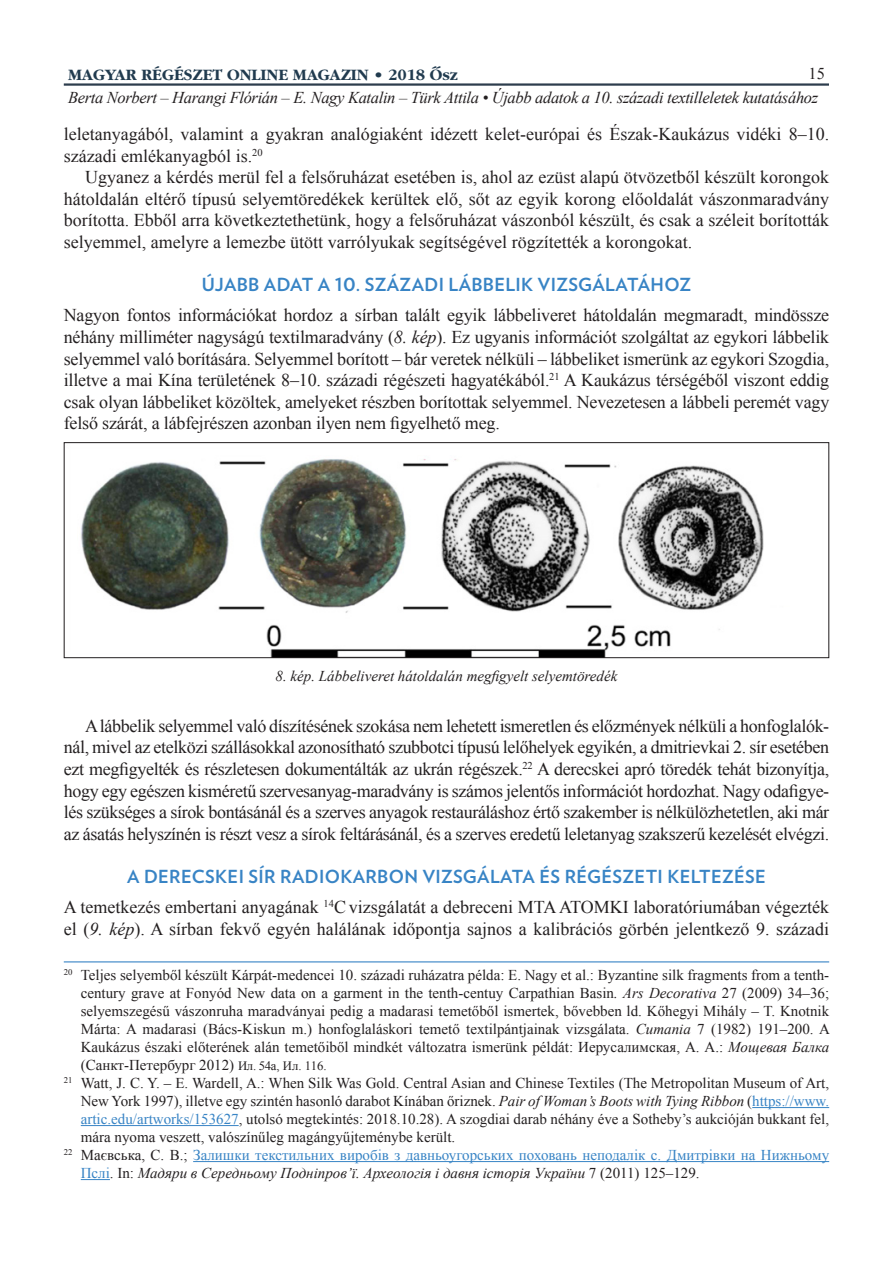
<style>
.page{position:relative;width:893px;height:1263px;background:#fff}
.page>*{position:absolute;margin:0;border:0;box-sizing:border-box;transform-origin:0 0}
.cikk_szoveg_print{font:18px/21.6px "Times New Roman";color:#231f20;text-align:justify}
.alcim{font:700 18px "Verlag";letter-spacing:.02em;color:#3884c5}
.t1{font:italic 16.5px "Times New Roman";letter-spacing:-.02em;color:#231f20}
.t2{font:16.5px "Garamond H Bold";color:#213b4f}
.t3{font:16.5px "Times New Roman";color:#231f20}
.labjegyzet{font:15px/18px "Times New Roman";color:#231f20;text-align:justify}
.labjegyzet-2{font:15px/18px "Times New Roman";color:#3884c5}
.kepala{font:italic 15px "Times New Roman";color:#231f20}
.s1{font-style:italic}
.s2{font-size:12.75px}
.s3{color:#3884c5}
.s4{color:#231f20}
.s5{font-style:italic;color:#231f20}
</style>
<div class="page">
<hr style="left:64px;top:83px;width:765px;height:3px;background:#2d3d4d">
<hr style="left:64px;top:961px;width:765px;height:1px;background:#3884c5">
<hr style="left:752px;top:1107px;width:77px;height:1px;background:#3884c5">
<hr style="left:81px;top:1125px;width:158px;height:1px;background:#3884c5">
<hr style="left:193px;top:1161px;width:636px;height:1px;background:#3884c5">
<svg style="left:81px;top:1179px;width:29px;height:1px"></svg>
<img style="left:81px;top:459px;width:683px;height:197px">
<div style="left:64px;top:442px;width:765px;height:216px;border:1px solid #231f20"></div>
<p class="t2" style="left:68px;top:66px;width:391px">MAGYAR RÉGÉSZET ONLINE MAGAZIN • 2018 Ôsz</p>
<p class="t1" style="left:68px;top:87px;width:752px">Berta Norbert ‒ Harangi Flórián ‒ E. Nagy Katalin ‒ Türk Attila • Újabb adatok a 10. századi textilleletek kutatásához</p>
<p class="t3" style="left:808px;top:62px;width:18px">15</p>
<p class="cikk_szoveg_print" style="left:64px;top:123px;width:767px">leletanyagából, valamint a gyakran analógiaként idézett kelet-európai és Észak-Kaukázus vidéki 8–10. századi emlékanyagból is.<sup>20</sup></p>
<p class="cikk_szoveg_print" style="left:64px;top:166px;width:767px;text-indent:21px">Ugyanez a kérdés merül fel a felsőruházat esetében is, ahol az ezüst alapú ötvözetből készült korongok hátoldalán eltérő típusú selyemtöredékek kerültek elő, sőt az egyik korong előoldalát vászonmaradvány borította. Ebből arra következtethetünk, hogy a felsőruházat vászonból készült, és csak a széleit borították selyemmel, amelyre a lemezbe ütött varrólyukak segítségével rögzítették a korongokat.</p>
<p class="alcim" style="left:202px;top:271px;width:491px">ÚJABB ADAT A 10. SZÁZADI LÁBBELIK VIZSGÁLATÁHOZ</p>
<p class="cikk_szoveg_print" style="left:64px;top:304px;width:767px">Nagyon fontos információkat hordoz a sírban talált egyik lábbeliveret hátoldalán megmaradt, mindössze néhány milliméter nagyságú textilmaradvány (<span class="s1">8. kép</span>). Ez ugyanis információt szolgáltat az egykori lábbelik selyemmel való borítására. Selyemmel borított ‒ bár veretek nélküli ‒ lábbeliket ismerünk az egykori Szogdia, illetve a mai Kína területének 8–10. századi régészeti hagyatékából.<sup>21</sup> A Kaukázus térségéből viszont eddig csak olyan lábbeliket közöltek, amelyeket részben borítottak selyemmel. Nevezetesen a lábbeli peremét vagy felső szárát, a lábfejrészen azonban ilyen nem figyelhető meg.</p>
<p class="kepala" style="left:276px;top:666px;width:343px">8. kép. Lábbeliveret hátoldalán megfigyelt selyemtöredék</p>
<p class="cikk_szoveg_print" style="left:64px;top:715px;width:767px;text-indent:21px">A lábbelik selyemmel való díszítésének szokása nem lehetett ismeretlen és előzmények nélküli a honfoglalók&shy;nál, mivel az etelközi szállásokkal azonosítható szubbotci típusú lelőhelyek egyikén, a dmitrievkai 2. sír esetében ezt megfigyelték és részletesen dokumentálták az ukrán régészek.<sup>22</sup> A derecskei apró töredék tehát bizonyítja, hogy egy egészen kisméretű szervesanyag-maradvány is számos jelentős információt hordozhat. Nagy odafigye&shy;lés szükséges a sírok bontásánál és a szerves anyagok restauráláshoz értő szakember is nélkülözhetetlen, aki már az ásatás helyszínén is részt vesz a sírok feltárásánál, és a szerves eredetű leletanyag szakszerű kezelését elvégzi.</p>
<p class="alcim" style="left:127px;top:862px;width:640px">A DERECSKEI SÍR RADIOKARBON VIZSGÁLATA ÉS RÉGÉSZETI KELTEZÉSE</p>
<p class="cikk_szoveg_print" style="left:64px;top:896px;width:767px">A temetkezés embertani anyagának <sup>14</sup>Cvizsgálatát a debreceni MTA ATOMKI laboratóriumában végezték el (<span class="s1">9. kép</span>). A sírban fekvő egyén halálának időpontja sajnos a kalibrációs görbén jelentkező 9. századi</p>
<p class="labjegyzet" style="left:81px;top:966px;width:751px;text-indent:-17px"><sup>20</sup> Teljes selyemből készült Kárpát-medencei 10. századi ruházatra példa: E. Nagy et al.: Byzantine silk fragments from a tenth&shy;century grave at Fonyód New data on a garment in the tenth-centuy Carpathian Basin<span class="s1">. Ars Decorativa</span> 27 (2009) 34–36; selyemszegésű vászonruha maradványai pedig a madarasi temetőből ismertek, bővebben ld. Kőhegyi Mihály – T. Knotnik Márta: A madarasi (Bács-Kiskun m.) honfoglaláskori temető textilpántjainak vizsgálata. <span class="s1">Cumania</span> 7 (1982) 191–200. A Kaukázus északi előterének alán temetőiből mindkét változatra ismerünk példát: Иерусалимская, А. А.: <span class="s1">Мощевая Балка </span>(Санкт-Петербург 2012) <span class="s2">Ил. 54а, Ил. 116.</span></p>
<p class="labjegyzet" style="left:81px;top:1074px;width:750px;text-indent:-17px"><sup>21</sup> Watt, J. C. Y. – E. Wardell, A.: When Silk Was Gold. Central Asian and Chinese Textiles (The Metropolitan Museum of Art, New York 1997), illetve egy szintén hasonló darabot Kínában őriznek. <span class="s1">Pair of Woman’s Boots with Tying Ribbon</span> (<span class="s3">https://www. artic.edu/artworks/153627</span>, utolsó megtekintés: 2018.10.28). A szogdiai darab néhány éve a Sotheby’s aukcióján bukkant fel, mára nyoma veszett, valószínűleg magángyűjteménybe került.</p>
<p class="labjegyzet-2" style="left:81px;top:1146px;width:750px;text-indent:-17px"><sup>22</sup> <span class="s4">Маєвська, С. В.;</span> Залишки текстильних виробів з давньоугорських поховань неподалік с. Дмитрівки на Нижньому<br>Пслі<span class="s4">. In:</span> <span class="s5">Мадяри в Середньому Подніпров’ї. Археологія і давня історія України</span> <span class="s4">7 (2011) 125–129.</span></p>
</div>
